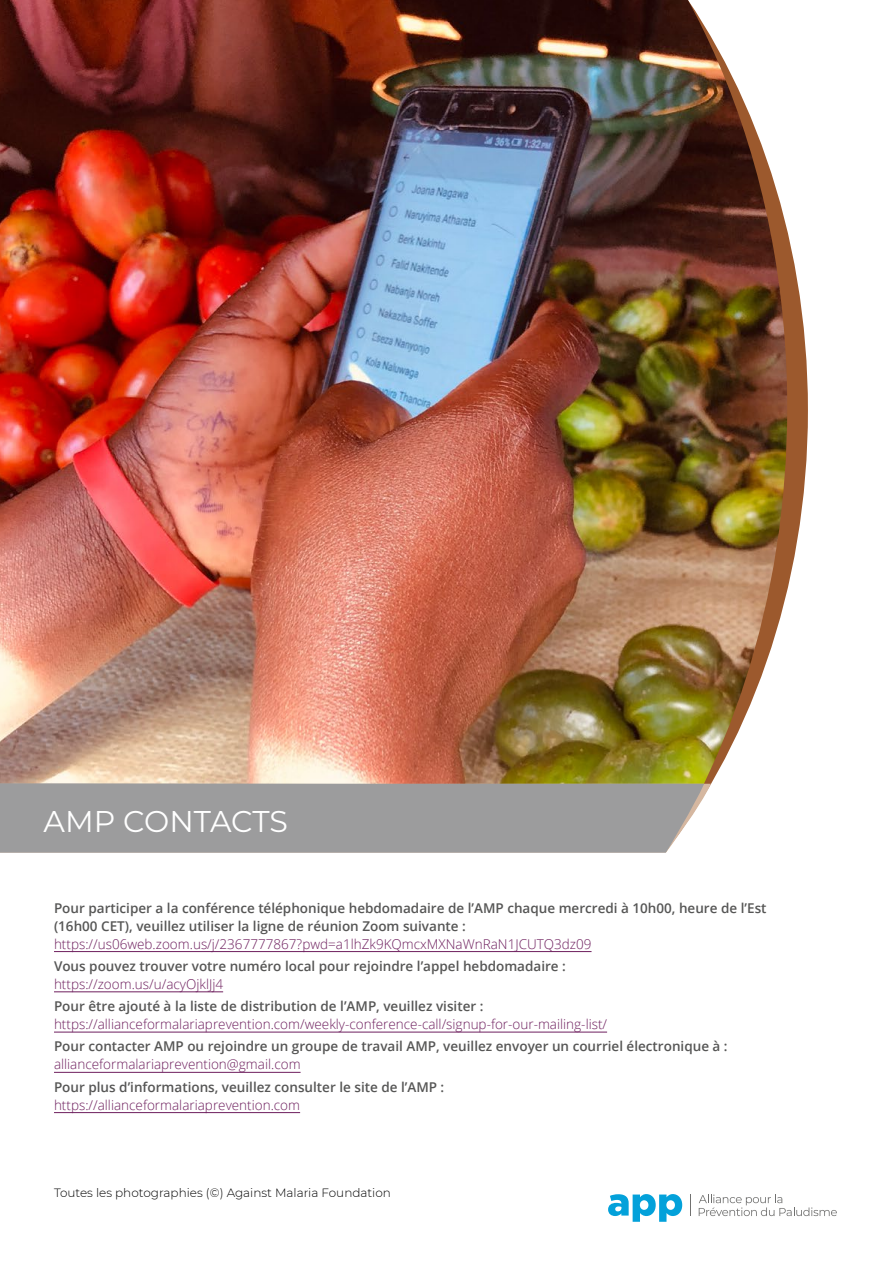
<style>
.page{position:relative;width:893px;height:1263px;background:#fff}
.page>*{position:absolute;margin:0;border:0;box-sizing:border-box;transform-origin:0 0}
.t1{font:30px "Montserrat";letter-spacing:-.01em;color:#fff}
.t2{font:600 13.5px/18px "Open Sans";color:#565655}
.t3{font:300 13.5px "Open Sans";color:#6e1f5e}
.t4{font:300 12px "Montserrat";color:#000}
</style>
<div class="page">
<svg style="left:787px;top:230px;width:21px;height:361px;fill:#9c592d"></svg>
<img style="left:0;top:0;width:787px;height:784px">
<hr style="left:54px;top:951px;width:538px;height:1px;background:#6e1f5e">
<hr style="left:54px;top:991px;width:169px;height:1px;background:#6e1f5e">
<hr style="left:54px;top:1032px;width:553px;height:1px;background:#6e1f5e">
<hr style="left:54px;top:1072px;width:247px;height:1px;background:#6e1f5e">
<hr style="left:54px;top:1112px;width:246px;height:1px;background:#6e1f5e">
<div style="left:0;top:783px;width:705px;height:70px;background:#9c9c9d"></div>
<svg style="left:608px;top:1194px;width:74px;height:28px"></svg>
<svg style="left:690px;top:1194px;width:1px;height:22px"></svg>
<svg style="left:699px;top:1194px;width:138px;height:22px"></svg>
<h1 class="t1" style="left:44px;top:800px;width:246px">AMP CONTACTS</h1>
<p class="t2" style="left:54px;top:898px;width:714px">Pour participer a la conférence téléphonique hebdomadaire de l’AMP chaque mercredi à 10h00, heure de l’Est (16h00 CET), veuillez utiliser la ligne de réunion Zoom suivante :</p>
<p class="t3" style="left:54px;top:934px;width:539px">https://us06web.zoom.us/j/2367777867?pwd=a1lhZk9KQmcxMXNaWnRaN1JCUTQ3dz09</p>
<p class="t2" style="left:54px;top:957px;width:513px">Vous pouvez trouver votre numéro local pour rejoindre l’appel hebdomadaire :</p>
<p class="t3" style="left:54px;top:975px;width:171px">https://zoom.us/u/acyOjklJj4</p>
<p class="t2" style="left:54px;top:997px;width:431px">Pour être ajouté à la liste de distribution de l’AMP, veuillez visiter :</p>
<p class="t3" style="left:54px;top:1015px;width:555px">https://allianceformalariaprevention.com/weekly-conference-call/signup-for-our-mailing-list/</p>
<p class="t2" style="left:54px;top:1037px;width:675px">Pour contacter AMP ou rejoindre un groupe de travail AMP, veuillez envoyer un courriel électronique à :</p>
<p class="t3" style="left:54px;top:1055px;width:248px">allianceformalariaprevention@gmail.com</p>
<p class="t2" style="left:54px;top:1077px;width:392px">Pour plus d’informations, veuillez consulter le site de l’AMP :</p>
<p class="t3" style="left:54px;top:1095px;width:248px">https://allianceformalariaprevention.com</p>
<p class="t4" style="left:54px;top:1185px;width:338px">Toutes les photographies (©) Against Malaria Foundation</p>
</div>
